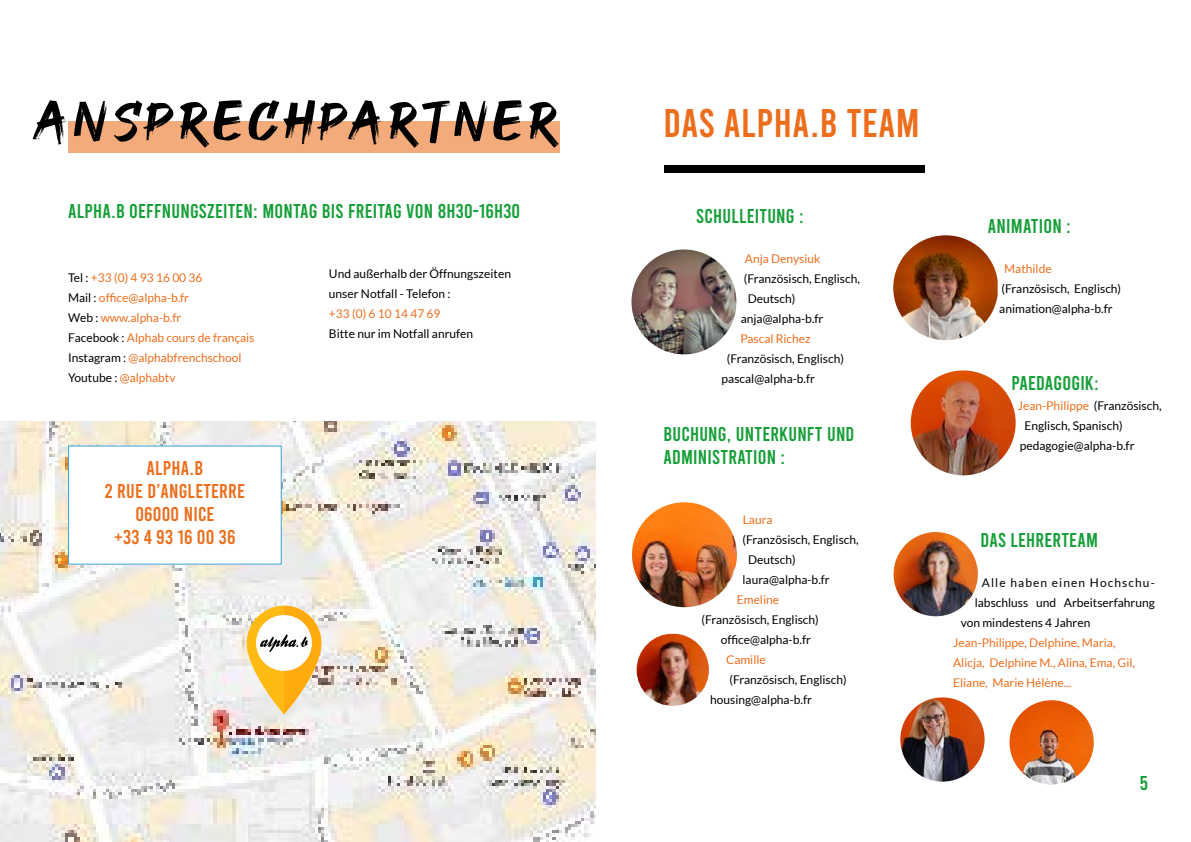
<style>
.page{position:relative;width:1191px;height:842px;background:#fff}
.page>*{position:absolute;margin:0;border:0;box-sizing:border-box;transform-origin:0 0}
.t1{font:55px "GOODBRUSH";letter-spacing:.1em;color:#000}
.t2{font:40px "Bebas";letter-spacing:.01em;color:#ec6e1d}
.t3{font:20px/23px "Bebas";letter-spacing:.01em;color:#179f39}
.t4{font:20px/23px "Bebas";letter-spacing:.01em;color:#ec6e1d;text-align:center}
.t5{font:12px/20px "Lato";color:#000}
.t6{font:12px/20px "Lato";color:#ec6e1d}
.t7{font:12px "Lato";letter-spacing:.09em;color:#000}
.s1{color:#000}
</style>
<div class="page">
<img style="left:0;top:421px;width:595px;height:421px">
<div style="left:69px;top:446px;width:212px;height:118px;background:#fff"></div>
<div style="left:68px;top:446px;width:214px;height:119px;border:1px solid #3ba1d7"></div>
<svg style="left:247px;top:606px;width:74px;height:108px"></svg>
<svg style="left:256px;top:615px;width:56px;height:56px"></svg>
<svg style="left:260px;top:606px;width:61px;height:108px"></svg>
<img style="left:631px;top:249px;width:105px;height:105px;border-radius:52px">
<img style="left:632px;top:502px;width:105px;height:105px;border-radius:52px">
<img style="left:910px;top:370px;width:105px;height:105px;border-radius:52px">
<img style="left:893px;top:532px;width:84px;height:84px;border-radius:42px">
<img style="left:636px;top:634px;width:73px;height:72px;border-radius:36px">
<img style="left:900px;top:697px;width:84px;height:85px;border-radius:42px">
<img style="left:1009px;top:700px;width:84px;height:84px;border-radius:42px">
<img style="left:893px;top:235px;width:104px;height:105px">
<div style="left:663px;top:166px;width:261px;height:7px;background:#000"></div>
<div style="left:68px;top:122px;width:491px;height:31px;background:#f4ab7c"></div>
<h1 class="t1" style="left:36px;top:89px;width:523px">Ansprechpartner</h1>
<h2 class="t2" style="left:663px;top:103px;width:253px">DAS ALPHA.B TEAM</h2>
<h3 class="t3" style="left:68px;top:200px;width:454px">ALPHA.B OEFFNUNGSZEITEN: MONTAG BIS FREITAG VON 8H30-16H30</h3>
<p class="t6" style="left:68px;top:267px;width:188px"><span class="s1">Tel :</span> +33 (0) 4 93 16 00 36<br><span class="s1">Mail :</span> office@alpha-b.fr<br><span class="s1">Web :</span> www.alpha-b.fr<br><span class="s1">Facebook :</span> Alphab cours de français<br><span class="s1">Instagram :</span> @alphabfrenchschool<br><span class="s1">Youtube :</span> @alphabtv</p>
<p class="t5" style="left:329px;top:263px;width:184px">Und außerhalb der Öffnungszeiten unser Notfall - Telefon :</p>
<p class="t6" style="left:329px;top:303px;width:113px">+33 (0) 6 10 14 47 69</p>
<p class="t5" style="left:329px;top:323px;width:146px">Bitte nur im Notfall anrufen</p>
<h3 class="t4" style="left:105px;top:457px;width:141px">ALPHA.B<br>2 RUE D’ANGLETERRE<br>06000 NICE<br>+33 4 93 16 00 36</h3>
<h3 class="t3" style="left:696px;top:204px;width:109px">SCHULLEITUNG :</h3>
<p class="t6" style="left:745px;top:248px;width:77px">Anja Denysiuk</p>
<p class="t5" style="left:743px;top:268px;width:118px">(Französisch, Englisch,</p>
<p class="t5" style="left:747px;top:288px;width:49px">Deutsch)</p>
<p class="t5" style="left:741px;top:308px;width:84px">anja@alpha-b.fr</p>
<p class="t6" style="left:740px;top:328px;width:72px">Pascal Richez</p>
<p class="t5" style="left:721px;top:348px;width:124px;text-indent:5px">(Französisch, Englisch) pascal@alpha-b.fr</p>
<h3 class="t3" style="left:663px;top:422px;width:192px">BUCHUNG, UNTERKUNFT UND<br>ADMINISTRATION :</h3>
<p class="t6" style="left:743px;top:510px;width:31px">Laura</p>
<p class="t5" style="left:742px;top:530px;width:118px">(Französisch, Englisch,</p>
<p class="t5" style="left:748px;top:550px;width:49px">Deutsch)</p>
<p class="t5" style="left:742px;top:570px;width:89px">laura@alpha-b.fr</p>
<p class="t6" style="left:737px;top:590px;width:44px">Emeline</p>
<p class="t5" style="left:720px;top:610px;width:100px;text-indent:-19px">(Französisch, Englisch) office@alpha-b.fr</p>
<p class="t6" style="left:726px;top:650px;width:41px">Camille</p>
<p class="t5" style="left:710px;top:670px;width:138px;text-indent:19px">(Französisch, Englisch) housing@alpha-b.fr</p>
<h3 class="t3" style="left:988px;top:214px;width:84px">ANIMATION :</h3>
<p class="t6" style="left:1004px;top:258px;width:49px">Mathilde</p>
<p class="t5" style="left:999px;top:278px;width:123px">(Französisch, Englisch) animation@alpha-b.fr</p>
<h3 class="t3" style="left:1011px;top:371px;width:89px">PAEDAGOGIK:</h3>
<p class="t6" style="left:1017px;top:395px;width:145px">Jean-Philippe <span class="s1">(Französisch,</span></p>
<p class="t5" style="left:1024px;top:416px;width:100px">Englisch, Spanisch)</p>
<p class="t5" style="left:1019px;top:436px;width:116px">pedagogie@alpha-b.fr</p>
<h3 class="t3" style="left:980px;top:529px;width:117px">DAS LEHRERTEAM</h3>
<p class="t7" style="left:982px;top:576px;width:174px">Alle haben einen Hochschu-</p>
<p class="t5" style="left:974px;top:593px;width:181px">labschluss und Arbeitserfahrung</p>
<p class="t5" style="left:960px;top:613px;width:131px">von mindestens 4 Jahren</p>
<p class="t6" style="left:953px;top:633px;width:183px">Jean-Philippe, Delphine, Maria,<br>Alicja, Delphine M., Alina, Ema, Gil,<br>Eliane, Marie Hélène...</p>
<h3 class="t3" style="left:1140px;top:771px;width:10px">5</h3>
</div>
